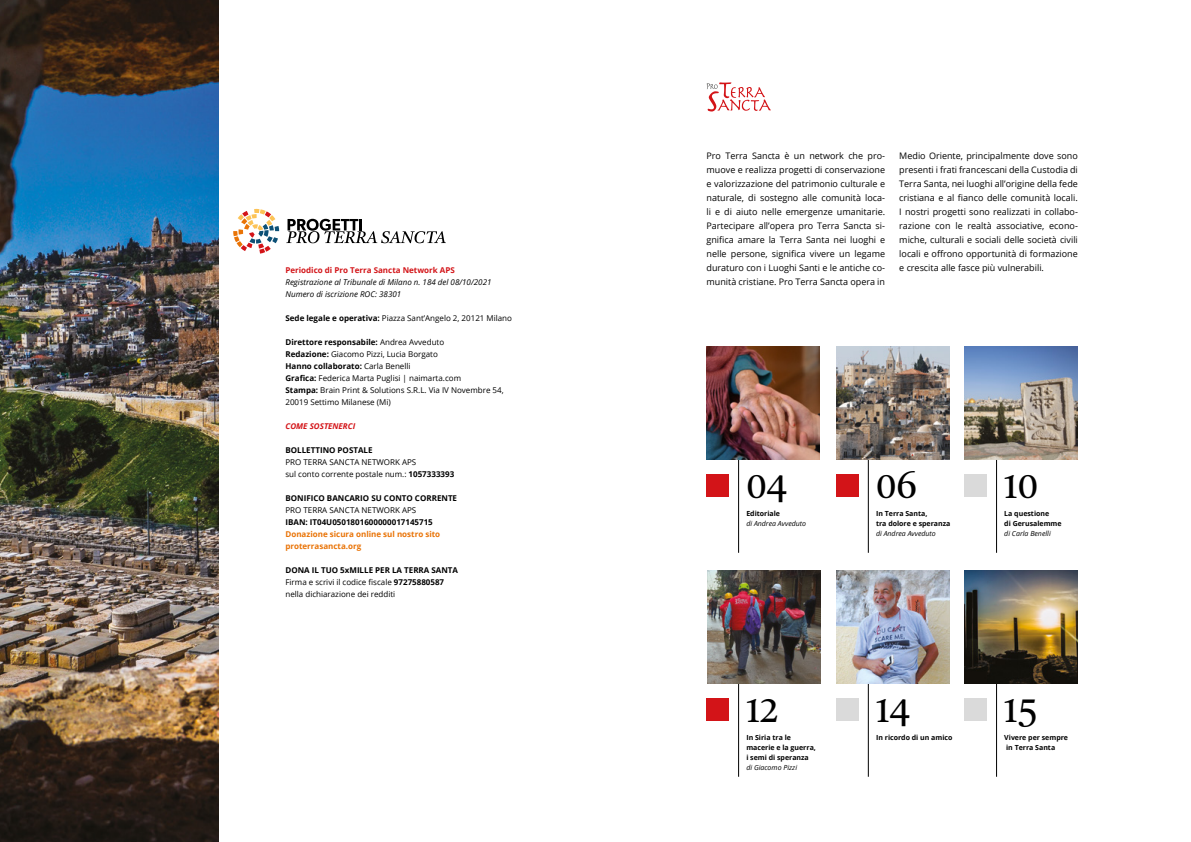
<style>
.page{position:relative;width:1191px;height:842px;background:#fff}
.page>*{position:absolute;margin:0;border:0;box-sizing:border-box;transform-origin:0 0}
.t1{font:36px "Castoro";color:#000}
.t2{font:9px/14px "Open Sans";color:#000;text-align:justify}
.t3{font:8px/12px "Open Sans";color:#000}
.t4{font:700 8px "Open Sans";color:#000}
.t5{font:italic 8px/12px "Open Sans";color:#000}
.t6{font:700 8px/12px "Open Sans";color:#e97306}
.t7{font:700 8px "Open Sans";color:#d31418}
.t8{font:italic 700 8px "Open Sans";color:#d31418}
.t9{font:700 7px/10px "Open Sans";color:#000}
.t10{font:italic 7px "Open Sans";color:#000}
.s1{font-weight:700}
</style>
<div class="page">
<svg style="left:233px;top:209px;width:46px;height:45px"></svg>
<svg style="left:286px;top:219px;width:160px;height:24px"></svg>
<img style="left:0;top:0;width:218px;height:842px">
<hr style="left:738px;top:668px;width:1px;height:109px;background:#000">
<hr style="left:738px;top:361px;width:1px;height:192px;background:#000">
<hr style="left:868px;top:668px;width:1px;height:109px;background:#000">
<hr style="left:868px;top:444px;width:1px;height:109px;background:#000">
<hr style="left:996px;top:666px;width:1px;height:111px;background:#000">
<hr style="left:996px;top:444px;width:1px;height:109px;background:#000">
<div style="left:706px;top:698px;width:23px;height:23px;background:#d31418"></div>
<div style="left:706px;top:475px;width:23px;height:22px;background:#d31418"></div>
<div style="left:836px;top:698px;width:23px;height:23px;background:#dadada"></div>
<div style="left:836px;top:475px;width:23px;height:22px;background:#d31418"></div>
<div style="left:964px;top:698px;width:23px;height:23px;background:#dadada"></div>
<div style="left:964px;top:475px;width:23px;height:22px;background:#dadada"></div>
<img style="left:706px;top:346px;width:114px;height:114px">
<img style="left:836px;top:570px;width:113px;height:114px">
<img style="left:707px;top:570px;width:113px;height:114px">
<img style="left:964px;top:570px;width:113px;height:114px">
<img style="left:964px;top:346px;width:114px;height:114px">
<svg style="left:706px;top:82px;width:65px;height:29px"></svg>
<img style="left:836px;top:346px;width:113px;height:114px">
<p class="t7" style="left:285px;top:267px;width:171px">Periodico di Pro Terra Sancta Network APS</p>
<p class="t5" style="left:285px;top:277px;width:207px">Registrazione al Tribunale di Milano n. 184 del 08/10/2021<br>Numero di iscrizione ROC: 38301</p>
<p class="t3" style="left:285px;top:313px;width:228px"><span class="s1">Sede legale e operativa:</span> Piazza Sant’Angelo 2, 20121 Milano</p>
<p class="t3" style="left:285px;top:337px;width:220px"><span class="s1">Direttore responsabile:</span> Andrea Avveduto<br><span class="s1">Redazione:</span> Giacomo Pizzi, Lucia Borgato<br><span class="s1">Hanno collaborato:</span> Carla Benelli<br><span class="s1">Grafica:</span> Federica Marta Puglisi | naimarta.com<br><span class="s1">Stampa:</span> Brain Print &amp; Solutions S.R.L. Via IV Novembre 54, 20019 Settimo Milanese (Mi)</p>
<p class="t8" style="left:285px;top:423px;width:71px">COME SOSTENERCI</p>
<p class="t4" style="left:285px;top:447px;width:89px">BOLLETTINO POSTALE</p>
<p class="t3" style="left:285px;top:457px;width:170px">PRO TERRA SANCTA NETWORK APS<br>sul conto corrente postale num.: <span class="s1">1057333393</span></p>
<p class="t4" style="left:285px;top:495px;width:173px">BONIFICO BANCARIO SU CONTO CORRENTE</p>
<p class="t3" style="left:285px;top:505px;width:132px">PRO TERRA SANCTA NETWORK APS</p>
<p class="t4" style="left:285px;top:519px;width:149px">IBAN: IT04U0501801600000017145715</p>
<p class="t6" style="left:285px;top:529px;width:156px">Donazione sicura online sul nostro sito proterrasancta.org</p>
<p class="t3" style="left:285px;top:564px;width:174px"><span class="s1">DONA IL TUO 5xMILLE PER LA TERRA SANTA<br></span>Firma e scrivi il codice fiscale <span class="s1">97275880587 </span>nella dichiarazione dei redditi</p>
<p class="t2" style="left:706px;top:150px;width:180px">Pro Terra Sancta è un network che pro&shy;muove e realizza progetti di conservazione e valorizzazione del patrimonio culturale e naturale, di sostegno alle comunità loca&shy;li e di aiuto nelle emergenze umanitarie.<br>Partecipare all’opera pro Terra Sancta si&shy;gnifica amare la Terra Santa nei luoghi e nelle persone, significa vivere un legame duraturo con i Luoghi Santi e le antiche co&shy;munità cristiane. Pro Terra Sancta opera in</p>
<p class="t2" style="left:899px;top:150px;width:180px">Medio Oriente, principalmente dove sono presenti i frati francescani della Custodia di Terra Santa, nei luoghi all’origine della fede cristiana e al fianco delle comunità locali.<br>I nostri progetti sono realizzati in collabo&shy;razione con le realtà associative, econo&shy;miche, culturali e sociali delle società civili locali e offrono opportunità di formazione e crescita alle fasce più vulnerabili.</p>
<h1 class="t1" style="left:746px;top:471px;width:43px">04</h1>
<p class="t9" style="left:746px;top:509px;width:35px">Editoriale</p>
<p class="t10" style="left:746px;top:520px;width:61px">di Andrea Avveduto</p>
<h1 class="t1" style="left:876px;top:471px;width:42px">06</h1>
<p class="t9" style="left:876px;top:509px;width:76px">In Terra Santa,<br>tra dolore e speranza</p>
<p class="t10" style="left:876px;top:530px;width:61px">di Andrea Avveduto</p>
<h1 class="t1" style="left:1004px;top:471px;width:35px">10</h1>
<p class="t9" style="left:1004px;top:509px;width:59px">La questione<br>di Gerusalemme</p>
<p class="t10" style="left:1004px;top:530px;width:48px">di Carla Benelli</p>
<h1 class="t1" style="left:746px;top:695px;width:34px">12</h1>
<p class="t9" style="left:746px;top:733px;width:71px">In Siria tra le macerie e la guerra, i semi di speranza</p>
<p class="t10" style="left:746px;top:764px;width:52px">di Giacomo Pizzi</p>
<h1 class="t1" style="left:876px;top:695px;width:36px">14</h1>
<p class="t9" style="left:876px;top:733px;width:78px">In ricordo di un amico</p>
<h1 class="t1" style="left:1004px;top:695px;width:35px">15</h1>
<p class="t9" style="left:1004px;top:733px;width:65px">Vivere per sempre in Terra Santa</p>
</div>
